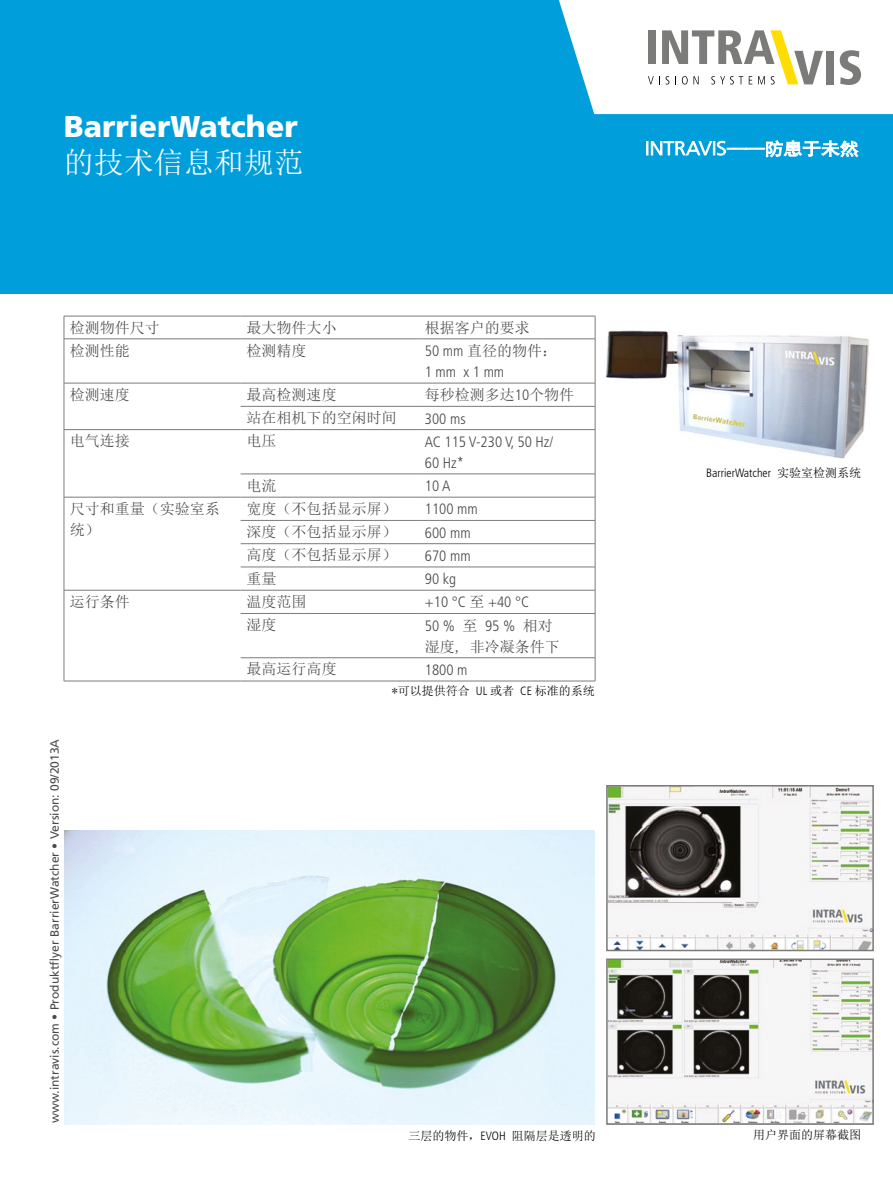
<style>
.page{position:relative;width:893px;height:1187px;background:#fff}
.page>*{position:absolute;margin:0;border:0;box-sizing:border-box;transform-origin:0 0}
.t1{font:900 30px "Frutiger LT Std";color:#fff}
.t2{font:30px "Sim Sun";color:#fff}
.t3{font:15px/21px "Sim Sun";color:#494948}
.t4{font:300 condensed 15px/21px "Frutiger LT Std";color:#494948}
.t5{font:12px "Frutiger LT Std";color:#494948}
.t6{font:12px "Sim Sun";color:#000}
.t7{font:300 condensed 12px "Frutiger LT Std";color:#000}
.s1{font-family:"Frutiger LT Std";font-weight:300;font-stretch:condensed}
.s2{font-family:"Sim Sun";font-weight:400;font-stretch:normal}
</style>
<div class="page">
<div style="left:0;top:0;width:893px;height:293px;background:#009edb"></div>
<svg style="left:559px;top:0;width:334px;height:114px;background:#e4eceb"></svg>
<img style="left:65px;top:830px;width:530px;height:293px">
<img style="left:609px;top:788px;width:262px;height:160px">
<div style="left:606px;top:785px;width:268px;height:166px;border:2px solid #7b7b7a"></div>
<img style="left:609px;top:961px;width:262px;height:160px">
<div style="left:606px;top:958px;width:268px;height:166px;border:2px solid #7b7b7a"></div>
<img style="left:606px;top:330px;width:263px;height:129px">
<svg style="left:65px;top:317px;width:530px;height:363px"></svg>
<hr style="left:64px;top:316px;width:177px;height:1px;background:#7b7b7a">
<svg style="left:64px;top:316px;width:1px;height:22px"></svg>
<hr style="left:241px;top:316px;width:178px;height:1px;background:#7b7b7a">
<hr style="left:419px;top:316px;width:176px;height:1px;background:#7b7b7a">
<svg style="left:595px;top:316px;width:1px;height:22px"></svg>
<hr style="left:64px;top:338px;width:177px;height:1px;background:#7b7b7a">
<hr style="left:64px;top:339px;width:1px;height:44px;background:#7b7b7a">
<hr style="left:241px;top:338px;width:178px;height:1px;background:#7b7b7a">
<hr style="left:419px;top:338px;width:176px;height:1px;background:#7b7b7a">
<hr style="left:595px;top:339px;width:1px;height:44px;background:#7b7b7a">
<hr style="left:64px;top:383px;width:177px;height:1px;background:#7b7b7a">
<hr style="left:241px;top:383px;width:178px;height:1px;background:#7b7b7a">
<hr style="left:419px;top:383px;width:176px;height:1px;background:#7b7b7a">
<svg style="left:64px;top:383px;width:1px;height:46px"></svg>
<hr style="left:241px;top:406px;width:178px;height:1px;background:#7b7b7a">
<hr style="left:419px;top:406px;width:176px;height:1px;background:#7b7b7a">
<svg style="left:595px;top:383px;width:1px;height:46px"></svg>
<hr style="left:64px;top:429px;width:177px;height:1px;background:#7b7b7a">
<hr style="left:64px;top:430px;width:1px;height:44px;background:#7b7b7a">
<hr style="left:241px;top:429px;width:178px;height:1px;background:#7b7b7a">
<hr style="left:419px;top:429px;width:176px;height:1px;background:#7b7b7a">
<hr style="left:595px;top:430px;width:1px;height:43px;background:#7b7b7a">
<hr style="left:241px;top:473px;width:178px;height:1px;background:#7b7b7a">
<hr style="left:419px;top:473px;width:176px;height:1px;background:#7b7b7a">
<hr style="left:64px;top:497px;width:177px;height:1px;background:#7b7b7a">
<hr style="left:241px;top:497px;width:178px;height:1px;background:#7b7b7a">
<hr style="left:419px;top:497px;width:176px;height:1px;background:#7b7b7a">
<hr style="left:241px;top:520px;width:178px;height:1px;background:#7b7b7a">
<hr style="left:419px;top:520px;width:176px;height:1px;background:#7b7b7a">
<hr style="left:241px;top:543px;width:178px;height:1px;background:#7b7b7a">
<hr style="left:419px;top:543px;width:176px;height:1px;background:#7b7b7a">
<hr style="left:241px;top:566px;width:178px;height:1px;background:#7b7b7a">
<hr style="left:419px;top:566px;width:176px;height:1px;background:#7b7b7a">
<hr style="left:64px;top:590px;width:177px;height:1px;background:#7b7b7a">
<svg style="left:64px;top:474px;width:1px;height:139px"></svg>
<hr style="left:241px;top:590px;width:178px;height:1px;background:#7b7b7a">
<hr style="left:419px;top:590px;width:176px;height:1px;background:#7b7b7a">
<svg style="left:595px;top:474px;width:1px;height:139px"></svg>
<hr style="left:64px;top:613px;width:1px;height:44px;background:#7b7b7a">
<hr style="left:241px;top:613px;width:178px;height:1px;background:#7b7b7a">
<hr style="left:419px;top:613px;width:176px;height:1px;background:#7b7b7a">
<hr style="left:595px;top:613px;width:1px;height:44px;background:#7b7b7a">
<svg style="left:64px;top:657px;width:1px;height:23px"></svg>
<hr style="left:241px;top:657px;width:178px;height:1px;background:#7b7b7a">
<hr style="left:419px;top:657px;width:176px;height:1px;background:#7b7b7a">
<svg style="left:595px;top:658px;width:1px;height:22px"></svg>
<hr style="left:64px;top:680px;width:177px;height:1px;background:#7b7b7a">
<hr style="left:241px;top:680px;width:178px;height:1px;background:#7b7b7a">
<hr style="left:419px;top:680px;width:176px;height:1px;background:#7b7b7a">
<svg style="left:646px;top:140px;width:213px;height:17px"></svg>
<h1 class="t1" style="left:64px;top:108px;width:235px">BarrierWatcher</h1>
<h1 class="t2" style="left:64px;top:147px;width:241px">的技术信息和规范</h1>
<p class="t3" style="left:70px;top:317px;width:91px">检测物件尺寸</p>
<p class="t3" style="left:247px;top:317px;width:91px">最大物件大小</p>
<p class="t3" style="left:425px;top:317px;width:106px">根据客户的要求</p>
<p class="t3" style="left:70px;top:339px;width:61px">检测性能</p>
<p class="t3" style="left:247px;top:339px;width:61px">检测精度</p>
<p class="t3" style="left:425px;top:340px;width:134px"><span class="s1">50 mm</span> 直径的物件：</p>
<p class="t4" style="left:425px;top:361px;width:81px">1 mm x 1 mm</p>
<p class="t3" style="left:70px;top:384px;width:61px">检测速度</p>
<p class="t3" style="left:247px;top:384px;width:91px">最高检测速度</p>
<p class="t3" style="left:425px;top:384px;width:151px">每秒检测多达<span class="s1">10</span>个物件</p>
<p class="t3" style="left:247px;top:407px;width:151px">站在相机下的空闲时间</p>
<p class="t4" style="left:425px;top:408px;width:42px">300 ms</p>
<p class="t3" style="left:70px;top:430px;width:61px">电气连接</p>
<p class="t3" style="left:247px;top:430px;width:31px">电压</p>
<p class="t4" style="left:425px;top:431px;width:130px">AC 115 V-230 V, 50 Hz/<br>60 Hz*</p>
<p class="t3" style="left:247px;top:474px;width:31px">电流</p>
<p class="t4" style="left:425px;top:475px;width:27px">10 A</p>
<p class="t3" style="left:70px;top:498px;width:151px">尺寸和重量（实验室系统）</p>
<p class="t3" style="left:247px;top:498px;width:151px">宽度（不包括显示屏）</p>
<p class="t4" style="left:425px;top:499px;width:54px">1100 mm</p>
<p class="t3" style="left:247px;top:521px;width:151px">深度（不包括显示屏）</p>
<p class="t4" style="left:425px;top:522px;width:47px">600 mm</p>
<p class="t3" style="left:247px;top:544px;width:151px">高度（不包括显示屏）</p>
<p class="t4" style="left:425px;top:545px;width:47px">670 mm</p>
<p class="t3" style="left:247px;top:567px;width:31px">重量</p>
<p class="t4" style="left:425px;top:568px;width:33px">90 kg</p>
<p class="t3" style="left:70px;top:591px;width:61px">运行条件</p>
<p class="t3" style="left:247px;top:591px;width:61px">温度范围</p>
<p class="t4" style="left:425px;top:592px;width:106px">+10 °C <span class="s2">至</span> +40 °C</p>
<p class="t3" style="left:247px;top:614px;width:31px">湿度</p>
<p class="t4" style="left:425px;top:615px;width:129px">50 % <span class="s2">至</span> 95 % <span class="s2">相对</span></p>
<p class="t3" style="left:425px;top:636px;width:136px">湿度, 非冷凝条件下</p>
<p class="t3" style="left:247px;top:658px;width:91px">最高运行高度</p>
<p class="t4" style="left:425px;top:659px;width:44px">1800 m</p>
<p class="t5" style="left:48px;top:1123px;width:386px;rotate:-90deg">www.intravis.com • Produktflyer BarrierWatcher • Version: 09/2013A</p>
<p class="t6" style="left:392px;top:684px;width:205px">*可以提供符合 <span class="s1">UL</span> 或者 <span class="s1">CE</span> 标准的系统</p>
<p class="t7" style="left:706px;top:466px;width:156px">BarrierWatcher <span class="s2">实验室检测系统</span></p>
<p class="t6" style="left:409px;top:1129px;width:189px">三层的物件，<span class="s1">EVOH</span> 阻隔层是透明的</p>
<p class="t6" style="left:753px;top:1128px;width:109px">用户界面的屏幕截图</p>
</div>
